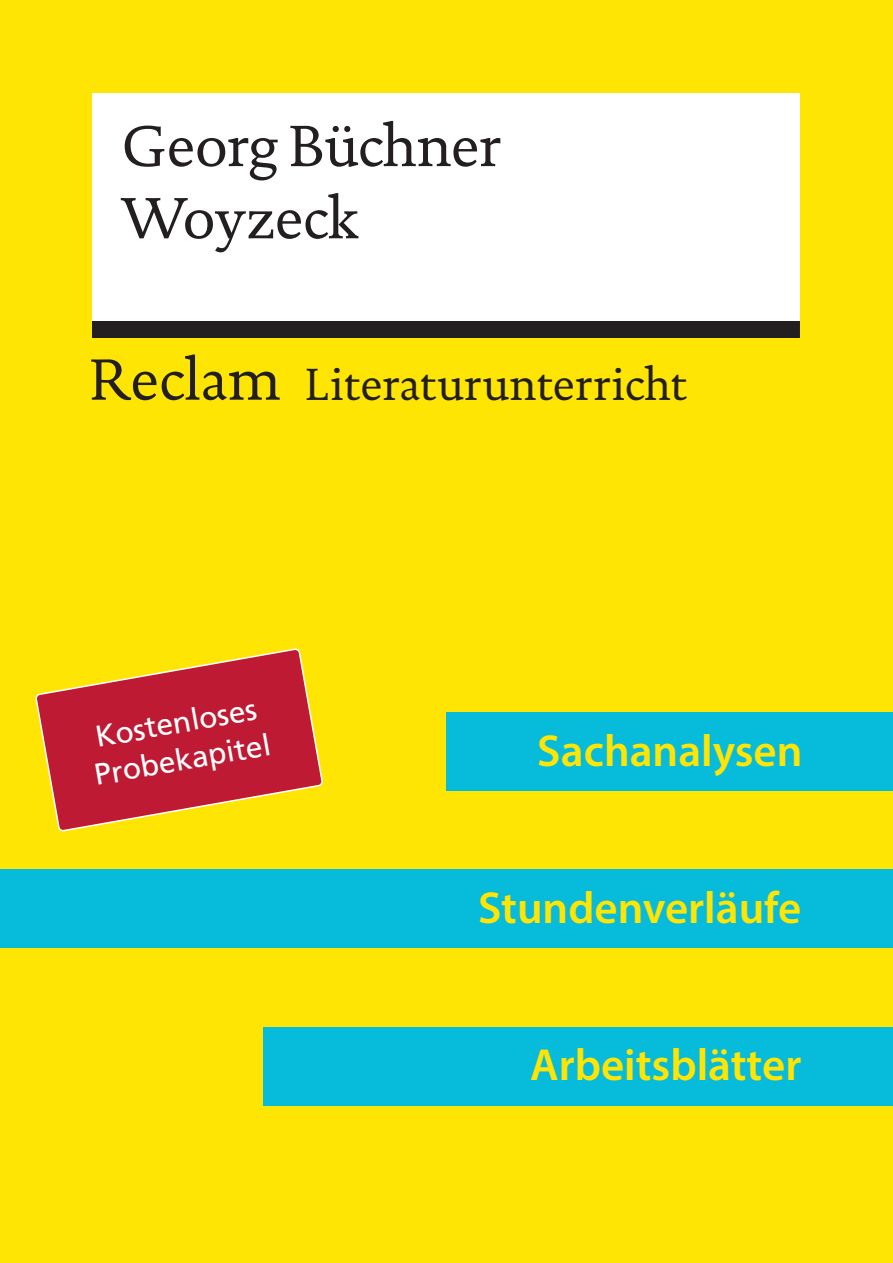
<style>
.page{position:relative;width:893px;height:1263px;background:#ffe504}
.page>*{position:absolute;margin:0;border:0;box-sizing:border-box;transform-origin:0 0}
.t1{font:59.1px/72.2px "Documenta 130408";letter-spacing:-.015em;color:#231f20}
.t2{font:45.75px "Documenta 130408";color:#231f20}
.t3{font:600 45px "Myriad Pro";color:#ffe504}
.Biblio_Light{font:30px "Frutiger";color:#fff}
.s1{font-size:59.1px}
</style>
<div class="page">
<div style="left:93px;top:93px;width:707px;height:237px;background:#fff"></div>
<div style="left:93px;top:321px;width:707px;height:17px;background:#231f20"></div>
<div style="left:264px;top:1027px;width:629px;height:78px;background:#07bbdb"></div>
<div style="left:0;top:870px;width:893px;height:78px;background:#07bbdb"></div>
<div style="left:446px;top:712px;width:447px;height:79px;background:#07bbdb"></div>
<svg style="left:36px;top:649px;width:287px;height:182px"></svg>
<p class="t1" style="left:121px;top:108px;width:382px">Georg Büchner<br>Woyzeck</p>
<p class="t2" style="left:89px;top:350px;width:599px"><span class="s1">Reclam</span> Literaturunterricht</p>
<p class="Biblio_Light" style="left:93px;top:719px;width:165px;rotate:-10deg">Kostenloses</p>
<p class="Biblio_Light" style="left:92px;top:758px;width:180px;rotate:-10deg">Probekapitel</p>
<p class="t3" style="left:537px;top:722px;width:267px">Sachanalysen</p>
<p class="t3" style="left:478px;top:879px;width:325px">Stundenverläufe</p>
<p class="t3" style="left:530px;top:1036px;width:273px">Arbeitsblätter</p>
</div>
